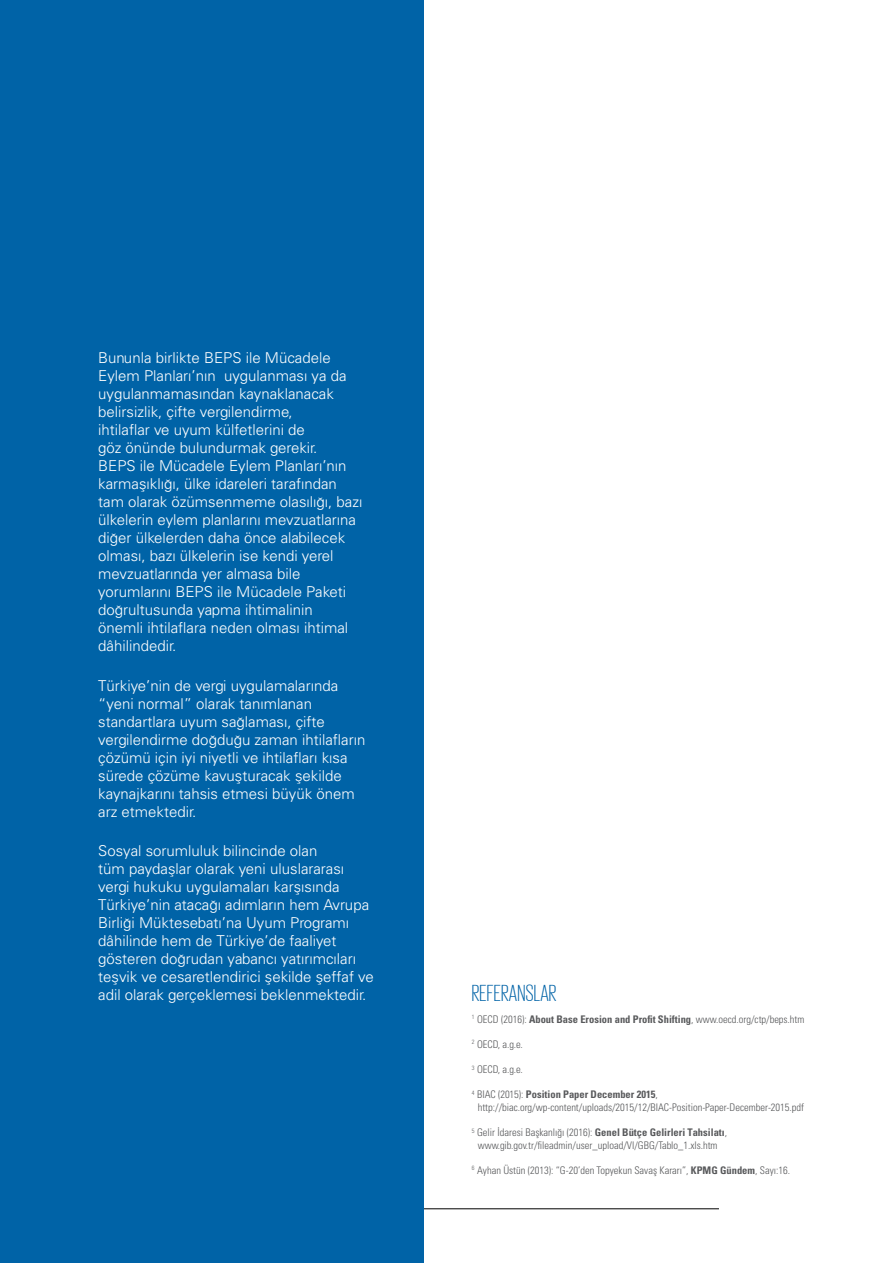
<style>
.page{position:relative;width:893px;height:1263px;background:#fff}
.page>*{position:absolute;margin:0;border:0;box-sizing:border-box;transform-origin:0 0}
.t1{font:300 24px "KPMG";letter-spacing:.01em;color:#0063a7}
.t2{font:15px/18px "Univers Light Tr";color:#fff}
.t3{font:10.5px/12.6px "Univers Cond Light Tr";color:#58595b;text-align:center}
.t4{font:10.5px "Univers Cond Bd Tr";color:#58595b}
.s1{font-family:"Univers Cond Bd Tr"}
.s2{font-family:"Univers Cond Light Tr"}
</style>
<div class="page">
<hr style="left:424px;top:1208px;width:295px;height:1px;background:#000">
<div style="left:0;top:0;width:424px;height:1263px;background:#0063a7"></div>
<p class="t2" style="left:98px;top:349px;width:266px">Bununla birlikte BEPS ile Mücadele Eylem Planları’nın uygulanması ya da uygulanmamasından kaynaklanacak belirsizlik, çifte vergilendirme,<br>ihtilaflar ve uyum külfetlerini de<br>göz önünde bulundurmak gerekir.<br>BEPS ile Mücadele Eylem Planları’nın karmaşıklığı, ülke idareleri tarafından tam olarak özümsenmeme olasılığı, bazı ülkelerin eylem planlarını mevzuatlarına diğer ülkelerden daha önce alabilecek olması, bazı ülkelerin ise kendi yerel mevzuatlarında yer almasa bile yorumlarını BEPS ile Mücadele Paketi doğrultusunda yapma ihtimalinin<br>önemli ihtilaflara neden olması ihtimal dâhilindedir.</p>
<p class="t2" style="left:98px;top:676px;width:269px">Türkiye’nin de vergi uygulamalarında “yeni normal” olarak tanımlanan standartlara uyum sağlaması, çifte vergilendirme doğduğu zaman ihtilafların çözümü için iyi niyetli ve ihtilafları kısa sürede çözüme kavuşturacak şekilde kaynajkarını tahsis etmesi büyük önem arz etmektedir.</p>
<p class="t2" style="left:98px;top:841px;width:277px">Sosyal sorumluluk bilincinde olan<br>tüm paydaşlar olarak yeni uluslararası vergi hukuku uygulamaları karşısında Türkiye’nin atacağı adımların hem Avrupa Birliği Müktesebatı’na Uyum Programı dâhilinde hem de Türkiye’de faaliyet gösteren doğrudan yabancı yatırımcıları teşvik ve cesaretlendirici şekilde şeffaf ve adil olarak gerçeklemesi beklenmektedir.</p>
<h1 class="t1" style="left:472px;top:981px;width:86px">REFERANSLAR</h1>
<p class="t3" style="left:472px;top:1012px;width:334px"><sup>1</sup> OECD (2016): <span class="s1">About Base Erosion and Profit Shifting</span>, www.oecd.org/ctp/beps.htm</p>
<p class="t3" style="left:472px;top:1038px;width:52px"><sup>2</sup> OECD, a.g.e.</p>
<p class="t3" style="left:472px;top:1063px;width:52px"><sup>3</sup> OECD, a.g.e.</p>
<p class="t4" style="left:472px;top:1088px;width:187px"><sup>4</sup> <span class="s2">BIAC (2015):</span> Position Paper December 2015<span class="s2">,</span></p>
<p class="t3" style="left:478px;top:1101px;width:328px">http://biac.org/wp-content/uploads/2015/12/BIAC-Position-Paper-December-2015.pdf</p>
<p class="t3" style="left:472px;top:1126px;width:257px"><sup>5</sup> Gelir İdaresi Başkanlığı (2016): <span class="s1">Genel Bütçe Gelirleri Tahsilatı</span>, www.gib.gov.tr/fileadmin/user_upload/VI/GBG/Tablo_1.xls.htm</p>
<p class="t3" style="left:472px;top:1164px;width:320px"><sup>6</sup> Ayhan Üstün (2013): “G-20’den Topyekun Savaş Kararı”, <span class="s1">KPMG Gündem</span>, Sayı:16.</p>
</div>
